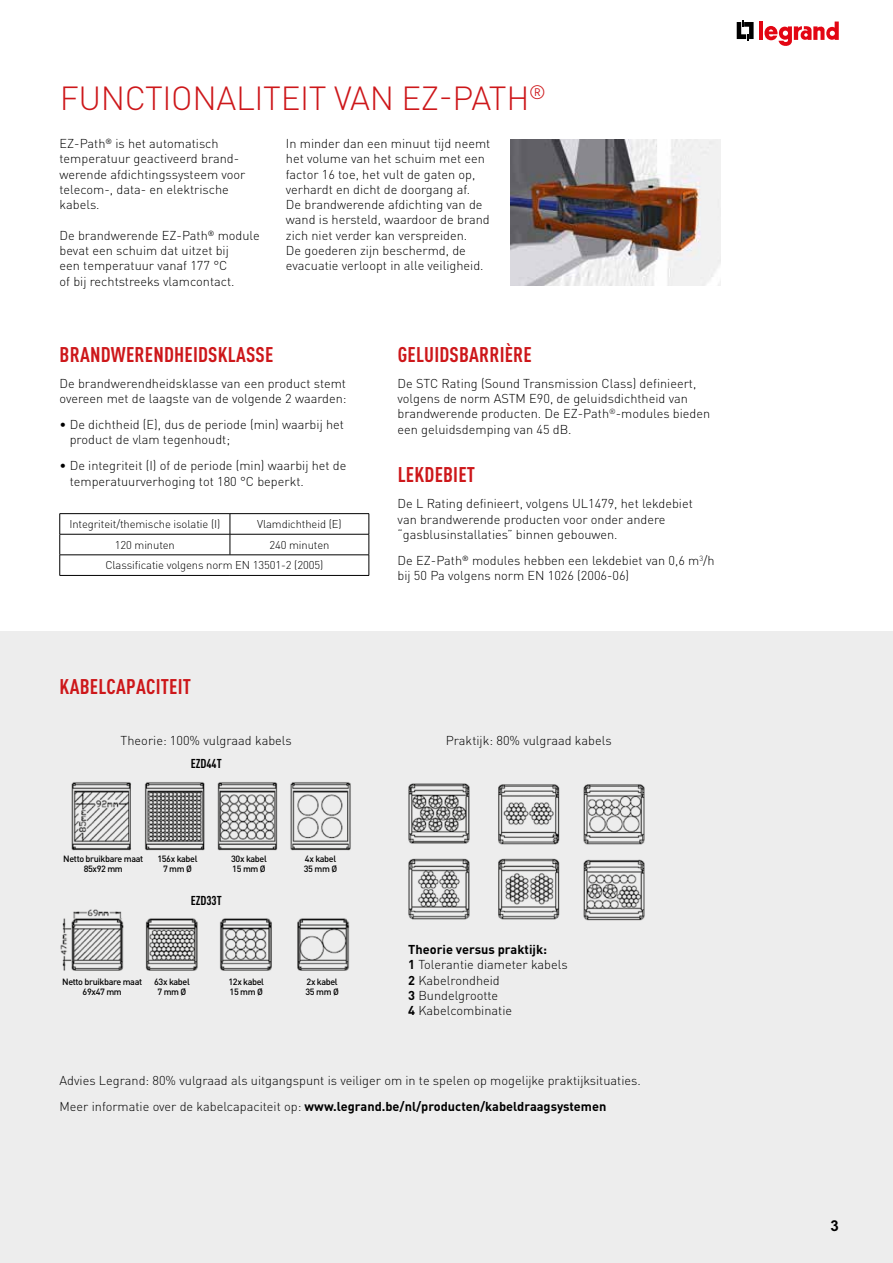
<style>
.page{position:relative;width:893px;height:1263px;background:#fff}
.page>*{position:absolute;margin:0;border:0;box-sizing:border-box;transform-origin:0 0}
.t1{font:300 33px "DIN Pro";letter-spacing:-.01em;color:#cd171a}
.t2{font:700 condensed 21px "DIN Pro";letter-spacing:.01em;color:#cd171a}
.t3{font:700 15px "Arial MT Std";color:#000}
.t4{font:300 12.75px/15.3px "DIN Pro";color:#000}
.t5{font:700 condensed 12.75px "DIN Pro";color:#000}
.t6{font:300 11.25px/20.5px "DIN Pro";letter-spacing:-.01em;color:#000}
.t7{font:500 9px/10.5px "DIN Pro";letter-spacing:-.04em;color:#000;text-align:center}
.s1{font-weight:700}
</style>
<div class="page">
<div style="left:0;top:631px;width:893px;height:632px;background:#ededed"></div>
<img style="left:510px;top:139px;width:211px;height:147px">
<img style="left:71px;top:782px;width:280px;height:68px">
<img style="left:408px;top:783px;width:237px;height:138px">
<img style="left:60px;top:909px;width:290px;height:62px">
<svg style="left:737px;top:21px;width:17px;height:20px"></svg>
<hr style="left:759px;top:22px;width:4px;height:18px;background:#e30613">
<svg style="left:764px;top:22px;width:75px;height:24px"></svg>
<hr style="left:60px;top:513px;width:170px;height:1px;background:#000">
<hr style="left:230px;top:513px;width:139px;height:1px;background:#000">
<hr style="left:60px;top:534px;width:170px;height:1px;background:#000">
<hr style="left:230px;top:534px;width:139px;height:1px;background:#000">
<svg style="left:230px;top:514px;width:1px;height:41px"></svg>
<hr style="left:60px;top:555px;width:170px;height:1px;background:#000">
<svg style="left:59px;top:514px;width:1px;height:61px"></svg>
<hr style="left:230px;top:555px;width:139px;height:1px;background:#000">
<svg style="left:369px;top:514px;width:1px;height:61px"></svg>
<hr style="left:60px;top:575px;width:170px;height:1px;background:#000">
<hr style="left:230px;top:575px;width:139px;height:1px;background:#000">
<h1 class="t1" style="left:60px;top:73px;width:488px">FUNCTIONALITEIT VAN EZ-PATH<sup>®</sup></h1>
<p class="t4" style="left:60px;top:135px;width:187px">EZ-Path<sup>®</sup> is het automatisch temperatuur geactiveerd brand&shy;werende afdichtingssysteem voor telecom-, data- en elektrische kabels.</p>
<p class="t4" style="left:60px;top:226px;width:202px">De brandwerende EZ-Path<sup>®</sup> module bevat een schuim dat uitzet bij<br>een temperatuur vanaf 177 °C<br>of bij rechtstreeks vlamcontact.</p>
<p class="t4" style="left:286px;top:135px;width:206px">In minder dan een minuut tijd neemt het volume van het schuim met een factor 16 toe, het vult de gaten op, verhardt en dicht de doorgang af.<br>De brandwerende afdichting van de wand is hersteld, waardoor de brand zich niet verder kan verspreiden.<br>De goederen zijn beschermd, de evacuatie verloopt in alle veiligheid.</p>
<h2 class="t2" style="left:60px;top:338px;width:215px">BRANDWERENDHEIDSKLASSE</h2>
<h2 class="t2" style="left:398px;top:338px;width:136px">GELUIDSBARRIÈRE</h2>
<p class="t4" style="left:60px;top:374px;width:289px">De brandwerendheidsklasse van een product stemt overeen met de laagste van de volgende 2 waarden:</p>
<p class="t4" style="left:70px;top:416px;width:276px;text-indent:-10px">• De dichtheid (E), dus de periode (min) waarbij het product de vlam tegenhoudt;</p>
<p class="t4" style="left:70px;top:457px;width:278px;text-indent:-10px">• De integriteit (I) of de periode (min) waarbij het de temperatuurverhoging tot 180 °C beperkt.</p>
<p class="t6" style="left:69px;top:513px;width:152px">Integriteit/themische isolatie (I)</p>
<p class="t6" style="left:257px;top:513px;width:86px">Vlamdichtheid (E)</p>
<p class="t6" style="left:115px;top:533px;width:62px">120 minuten</p>
<p class="t6" style="left:105px;top:533px;width:226px;text-indent:164px">240 minuten<br>Classificatie volgens norm EN 13501-2 (2005)</p>
<h2 class="t2" style="left:60px;top:671px;width:133px">KABELCAPACITEIT</h2>
<p class="t4" style="left:121px;top:731px;width:173px">Theorie: 100% vulgraad kabels</p>
<p class="t5" style="left:191px;top:753px;width:33px">EZD44T</p>
<p class="t7" style="left:63px;top:852px;width:81px">Netto bruikbare maat<br>85x92 mm</p>
<p class="t7" style="left:157px;top:852px;width:42px">156x kabel<br>7 mm Ø</p>
<p class="t5" style="left:191px;top:890px;width:33px">EZD33T</p>
<p class="t7" style="left:231px;top:852px;width:37px;text-align:left">30x kabel<br>15 mm Ø</p>
<p class="t7" style="left:62px;top:975px;width:81px">Netto bruikbare maat<br>69x47 mm</p>
<p class="t7" style="left:154px;top:975px;width:37px">63x kabel<br>7 mm Ø</p>
<p class="t7" style="left:228px;top:975px;width:37px;text-align:left">12x kabel<br>15 mm Ø</p>
<p class="t7" style="left:304px;top:852px;width:35px;text-align:left">4x kabel<br>35 mm Ø</p>
<p class="t7" style="left:305px;top:975px;width:35px;text-align:left">2x kabel<br>35 mm Ø</p>
<p class="t4" style="left:398px;top:374px;width:314px">De STC Rating (Sound Transmission Class) definieert, volgens de norm ASTM E90, de geluidsdichtheid van brandwerende producten. De EZ-Path<sup>®</sup>-modules bieden een geluidsdemping van 45 dB.</p>
<h2 class="t2" style="left:398px;top:459px;width:79px">LEKDEBIET</h2>
<p class="t4" style="left:398px;top:495px;width:297px">De L Rating definieert, volgens UL1479, het lekdebiet van brandwerende producten voor onder andere “gasblusinstallaties” binnen gebouwen.</p>
<p class="t4" style="left:398px;top:551px;width:319px">De EZ-Path<sup>®</sup> modules hebben een lekdebiet van 0,6 m<sup>3</sup>/h bij 50 Pa volgens norm EN 1026 (2006-06)</p>
<p class="t4" style="left:446px;top:731px;width:167px">Praktijk: 80% vulgraad kabels</p>
<p class="t4" style="left:408px;top:940px;width:161px"><span class="s1">Theorie versus praktijk:<br>1</span> Tolerantie diameter kabels<br><span class="s1">2</span> Kabelrondheid<br><span class="s1">3</span> Bundelgrootte<br><span class="s1">4</span> Kabelcombinatie</p>
<p class="t4" style="left:60px;top:1066px;width:583px;line-height:26px">Advies Legrand: 80% vulgraad als uitgangspunt is veiliger om in te spelen op mogelijke praktijksituaties.<br>Meer informatie over de kabelcapaciteit op: <span class="s1">www.legrand.be/nl/producten/kabeldraagsystemen</span></p>
<p class="t3" style="left:830px;top:1216px;width:10px">3</p>
</div>
